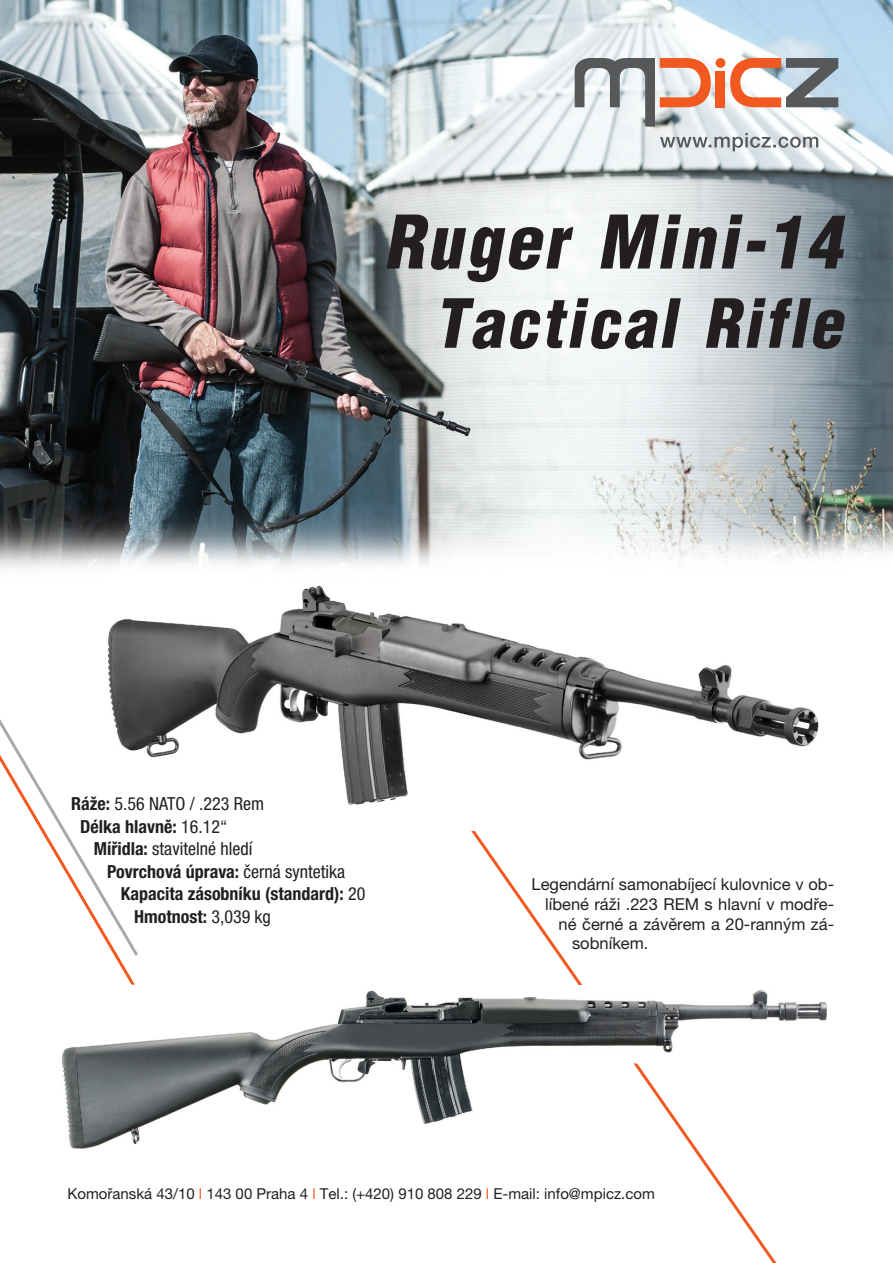
<style>
.page{position:relative;width:893px;height:1263px;background:#fff}
.page>*{position:absolute;margin:0;border:0;box-sizing:border-box;transform-origin:0 0}
.t1{font:italic 900 72px "Switzerland Cond";letter-spacing:.04em;color:#231f20}
.t2{font:italic 900 66px "Switzerland Cond";letter-spacing:.04em;color:#231f20}
.t3{font:700 condensed 18px "Helvetica Neue LT Pro";color:#231f20}
.t4{font:condensed 18px "Helvetica Neue LT Pro";color:#231f20}
.t5{font:16.5px "Helvetica Neue LT Pro";color:#231f20}
.t6{font:15px "Helvetica Neue LT Pro";color:#231f20}
.s1{font-weight:700}
.s2{font-weight:400}
.s3{color:#f15921}
</style>
<div class="page">
<svg style="left:471px;top:831px;width:306px;height:432px"></svg>
<img style="left:176px;top:696px;width:643px;height:109px">
<img style="left:0;top:0;width:893px;height:696px">
<svg style="left:0;top:597px;width:141px;height:95px"></svg>
<svg style="left:0;top:692px;width:176px;height:292px"></svg>
<img style="left:61px;top:984px;width:766px;height:172px">
<svg style="left:575px;top:58px;width:136px;height:69px"></svg>
<svg style="left:660px;top:133px;width:158px;height:18px"></svg>
<div style="left:716px;top:71px;width:9px;height:36px;background:#f15921"></div>
<svg style="left:730px;top:58px;width:108px;height:49px"></svg>
<div style="left:716px;top:58px;width:9px;height:10px;background:#f15921;border-radius:50%"></div>
<p class="t1" style="left:384px;top:196px;width:460px">Ruger Mini-14</p>
<p class="t2" style="left:434px;top:281px;width:409px">Tactical Rifle</p>
<p class="t4" style="left:71px;top:793px;width:194px"><span class="s1">Ráže:</span> 5.56 NATO / .223 Rem</p>
<p class="t3" style="left:80px;top:815px;width:149px">Délka hlavně: <span class="s2">16.12“</span></p>
<p class="t4" style="left:94px;top:838px;width:160px"><span class="s1">Mířidla:</span> stavitelné hledí</p>
<p class="t3" style="left:107px;top:860px;width:239px">Povrchová úprava: <span class="s2">černá syntetika</span></p>
<p class="t3" style="left:121px;top:883px;width:246px">Kapacita zásobníku (standard): <span class="s2">20</span></p>
<p class="t3" style="left:134px;top:905px;width:138px">Hmotnost: <span class="s2">3,039 kg</span></p>
<p class="t5" style="left:532px;top:874px;width:304px">Legendární samonabíjecí kulovnice v ob-</p>
<p class="t5" style="left:545px;top:894px;width:291px">líbené ráži .223 REM s hlavní v modře-</p>
<p class="t5" style="left:559px;top:914px;width:277px">né černé a závěrem a 20-ranným zá-</p>
<p class="t5" style="left:572px;top:934px;width:78px">sobníkem.</p>
<p class="t6" style="left:68px;top:1185px;width:589px">Komořanská 43/10 <span class="s3">l</span> 143 00 Praha 4 <span class="s3">l</span> Tel.: (+420) 910 808 229 <span class="s3">l</span> E-mail: info@mpicz.com</p>
</div>
